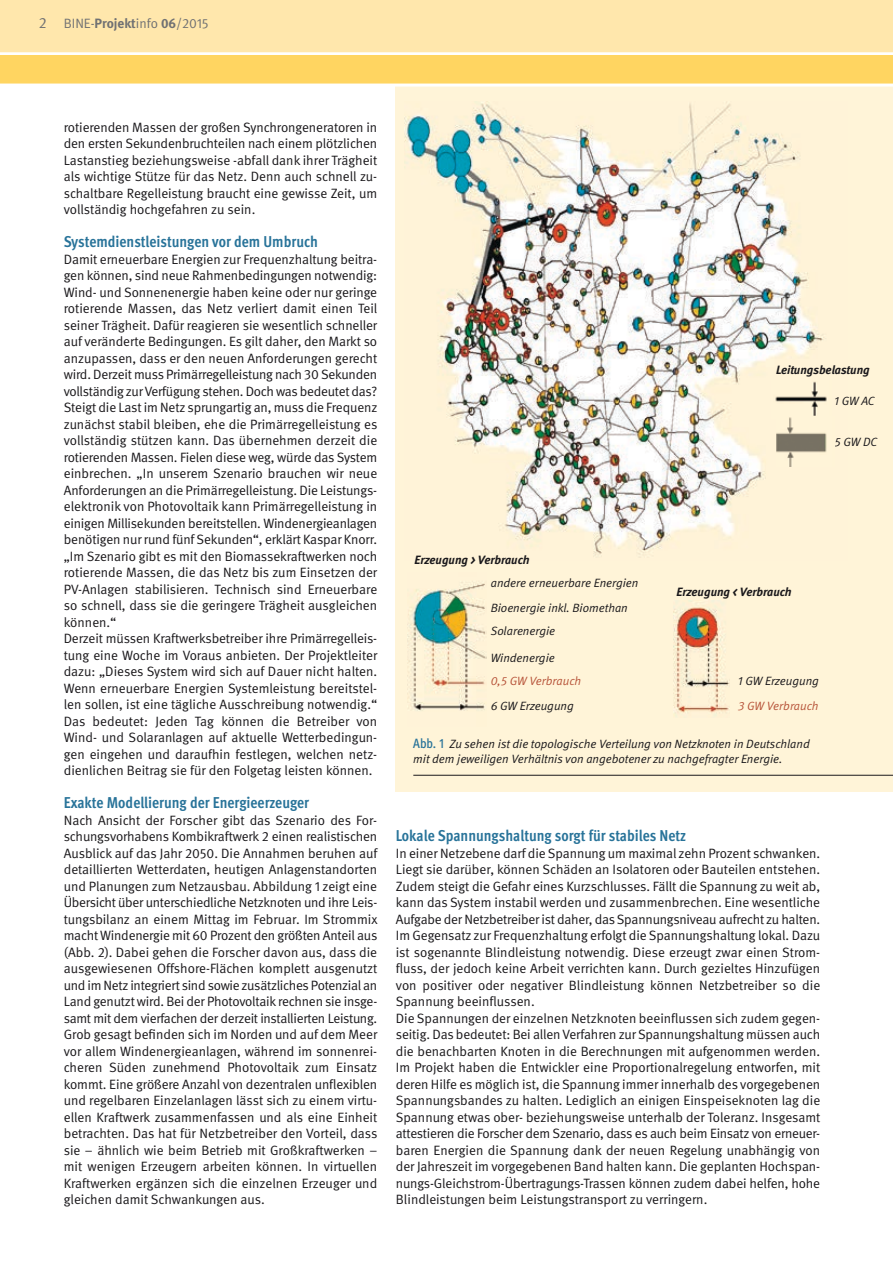
<style>
.page{position:relative;width:893px;height:1263px;background:#fff}
.page>*{position:absolute;margin:0;border:0;box-sizing:border-box;transform-origin:0 0}
.t1{font:700 15.75px "Meta Cond";color:#287399}
.t2{font:13.5px/16.5px "Meta Normal";letter-spacing:-.005em;color:#1a181b;text-align:justify}
.t3{font:13.5px "Meta Normal";color:#707173}
.t4{font:italic 12px/15px "Meta Normal";color:#1a181b}
.t5{font:italic 700 12px "Meta";color:#1a181b}
.t6{font:italic 12px/22.8px "Meta Normal";letter-spacing:-.005em;color:#b7543a}
.s1{font-family:"Meta Normal Expert";font-size:15px}
.s2{font-family:"Meta";font-weight:700}
.s3{font-family:"Meta Bold Expert"}
.s4{font-family:"Meta Normal Expert"}
.s5{font-family:"Meta Normal Italic Expert";font-style:normal}
.s6{color:#1a181b}
.s7{font-family:"Meta Cond";font-weight:500;font-style:normal;font-size:13.5px;color:#287399}
.s8{font-family:"Meta Cond Medium Expert";font-style:normal;font-size:13.5px;color:#287399}
</style>
<div class="page">
<div style="left:396px;top:56px;width:497px;height:736px;background:#fff4d8"></div>
<div style="left:0;top:0;width:893px;height:55px;background:#ffe7ac"></div>
<hr style="left:0;top:52px;width:893px;height:3px;background:#fff">
<div style="left:0;top:55px;width:893px;height:30px;background:#ffd561"></div>
<img style="left:405px;top:103px;width:419px;height:455px">
<hr style="left:413px;top:775px;width:480px;height:1px;background:#1a181b">
<hr style="left:0;top:84px;width:893px;height:3px;background:#fff">
<img style="left:408px;top:582px;width:79px;height:129px">
<img style="left:674px;top:600px;width:55px;height:117px">
<img style="left:771px;top:380px;width:56px;height:39px">
<img style="left:776px;top:416px;width:51px;height:50px">
<p class="t3" style="left:39px;top:15px;width:171px"><span class="s1">2</span> BINE-<span class="s2">Projekt</span>info <span class="s3">06</span>/<span class="s4">2015</span></p>
<p class="t2" style="left:64px;top:119px;width:315px">rotierenden Massen der großen Synchrongeneratoren in den ersten Sekundenbruchteilen nach einem plötzlichen Lastanstieg beziehungsweise -abfall dank ihrer Trägheit als wichtige Stütze für das Netz. Denn auch schnell zu&shy;schaltbare Regelleistung braucht eine gewisse Zeit, um vollständig hochgefahren zu sein.</p>
<p class="t1" style="left:64px;top:233px;width:256px">Systemdienstleistungen vor dem Umbruch</p>
<p class="t2" style="left:64px;top:251px;width:315px;text-align:left">Damit erneuerbare Energien zur Frequenzhaltung beitra&shy;gen können, sind neue Rahmenbedingungen notwendig:<br>Wind- und Sonnenenergie haben keine oder nur geringe rotierende Massen, das Netz verliert damit einen Teil seiner Trägheit. Dafür reagieren sie wesentlich schneller auf veränderte Bedingungen. Es gilt daher, den Markt so anzupassen, dass er den neuen Anforderungen gerecht wird. Derzeit muss Primärregelleistung nach <span class="s4">30</span> Sekunden vollständig zur Verfügung stehen. Doch was bedeutet das?<br>Steigt die Last im Netz sprungartig an, muss die Frequenz zunächst stabil bleiben, ehe die Primärregelleistung es vollständig stützen kann. Das übernehmen derzeit die rotierenden Massen. Fielen diese weg, würde das System einbrechen. „In unserem Szenario brauchen wir neue Anforderungen an die Primärregelleistung. Die Leistungs&shy;elektronik von Photovoltaik kann Primärregelleistung in einigen Millisekunden bereitstellen. Windenergieanlagen benötigen nur rund fünf Sekunden“, erklärt Kaspar Knorr. „Im Szenario gibt es mit den Biomassekraftwerken noch rotierende Massen, die das Netz bis zum Einsetzen der PV-Anlagen stabilisieren. Technisch sind Erneuerbare so schnell, dass sie die geringere Trägheit ausgleichen können.“<br>Derzeit müssen Kraftwerksbetreiber ihre Primärregelleis&shy;tung eine Woche im Voraus anbieten. Der Projektleiter dazu: „Dieses System wird sich auf Dauer nicht halten.<br>Wenn erneuerbare Energien Systemleistung bereitstel&shy;len sollen, ist eine tägliche Ausschreibung notwendig.“ Das bedeutet: Jeden Tag können die Betreiber von Wind- und Solaranlagen auf aktuelle Wetterbedingun&shy;gen eingehen und daraufhin festlegen, welchen netz&shy;dienlichen Beitrag sie für den Folgetag leisten können.</p>
<p class="t1" style="left:64px;top:794px;width:247px">Exakte Modellierung der Energieerzeuger</p>
<p class="t2" style="left:64px;top:812px;width:315px">Nach Ansicht der Forscher gibt das Szenario des For&shy;schungsvorhabens Kombikraftwerk <span class="s4">2</span> einen realistischen Ausblick auf das Jahr <span class="s4">2050</span>. Die Annahmen beruhen auf detaillierten Wetterdaten, heutigen Anlagenstandorten und Planungen zum Netzausbau. Abbildung <span class="s4">1</span> zeigt eine Übersicht über unterschiedliche Netzknoten und ihre Leis&shy;tungsbilanz an einem Mittag im Februar. Im Strommix macht Windenergie mit <span class="s4">60</span> Prozent den größten Anteil aus (Abb. <span class="s4">2</span>). Dabei gehen die Forscher davon aus, dass die ausgewiesenen Offshore-Flächen komplett ausgenutzt und im Netz integriert sind sowie zusätzliches Potenzial an Land genutzt wird. Bei der Photovoltaik rechnen sie insge&shy;samt mit dem vierfachen der derzeit installierten Leistung.<br>Grob gesagt befinden sich im Norden und auf dem Meer vor allem Windenergieanlagen, während im sonnenrei&shy;cheren Süden zunehmend Photovoltaik zum Einsatz kommt. Eine größere Anzahl von dezentralen unflexiblen und regelbaren Einzelanlagen lässt sich zu einem virtu&shy;ellen Kraftwerk zusammenfassen und als eine Einheit betrachten. Das hat für Netzbetreiber den Vorteil, dass sie – ähnlich wie beim Betrieb mit Großkraftwerken – mit wenigen Erzeugern arbeiten können. In virtuellen Kraftwerken ergänzen sich die einzelnen Erzeuger und gleichen damit Schwankungen aus.</p>
<p class="t5" style="left:776px;top:362px;width:95px">Leitungsbelastung</p>
<p class="t4" style="left:834px;top:393px;width:42px"><span class="s5">1</span> GW AC</p>
<p class="t4" style="left:834px;top:434px;width:44px"><span class="s5">5</span> GW DC</p>
<p class="t5" style="left:415px;top:552px;width:117px">Erzeugung &gt; Verbrauch</p>
<p class="t4" style="left:491px;top:569px;width:149px;line-height:25.5px">andere erneuerbare Energien<br>Bioenergie inkl. Biomethan</p>
<p class="t4" style="left:491px;top:624px;width:66px">Solarenergie</p>
<p class="t6" style="left:491px;top:646px;width:92px"><span class="s6">Windenergie<br></span><span class="s5">0</span>,<span class="s5">5</span> GW Verbrauch</p>
<p class="t4" style="left:491px;top:698px;width:84px"><span class="s5">6</span> GW Erzeugung</p>
<p class="t5" style="left:677px;top:584px;width:117px">Erzeugung &lt; Verbrauch</p>
<p class="t4" style="left:738px;top:673px;width:82px"><span class="s5">1</span> GW Erzeugung</p>
<p class="t6" style="left:738px;top:694px;width:82px"><span class="s5">3</span> GW Verbrauch</p>
<p class="t4" style="left:413px;top:736px;width:398px"><span class="s7">Abb.</span> <span class="s8">1</span> Zu sehen ist die topologische Verteilung von Netzknoten in Deutschland mit dem jeweiligen Verhältnis von angebotener zu nachgefragter Energie.</p>
<p class="t1" style="left:396px;top:827px;width:292px">Lokale Spannungshaltung sorgt für stabiles Netz</p>
<p class="t2" style="left:396px;top:845px;width:426px;text-align:left">In einer Netzebene darf die Spannung um maximal zehn Prozent schwanken.<br>Liegt sie darüber, können Schäden an Isolatoren oder Bauteilen entstehen.<br>Zudem steigt die Gefahr eines Kurzschlusses. Fällt die Spannung zu weit ab, kann das System instabil werden und zusammenbrechen. Eine wesentliche Aufgabe der Netzbetreiber ist daher, das Spannungsniveau aufrecht zu halten.<br>Im Gegensatz zur Frequenzhaltung erfolgt die Spannungshaltung lokal. Dazu ist sogenannte Blindleistung notwendig. Diese erzeugt zwar einen Strom&shy;fluss, der jedoch keine Arbeit verrichten kann. Durch gezieltes Hinzufügen von positiver oder negativer Blindleistung können Netzbetreiber so die Spannung beeinflussen.<br>Die Spannungen der einzelnen Netzknoten beeinflussen sich zudem gegen&shy;seitig. Das bedeutet: Bei allen Verfahren zur Spannungshaltung müssen auch die benachbarten Knoten in die Berechnungen mit aufgenommen werden.<br>Im Projekt haben die Entwickler eine Proportionalregelung entworfen, mit deren Hilfe es möglich ist, die Spannung immer innerhalb des vorgegebenen Spannungsbandes zu halten. Lediglich an einigen Einspeiseknoten lag die Spannung etwas ober- beziehungsweise unterhalb der Toleranz. Insgesamt attestieren die Forscher dem Szenario, dass es auch beim Einsatz von erneuer&shy;baren Energien die Spannung dank der neuen Regelung unabhängig von der Jahreszeit im vorgegebenen Band halten kann. Die geplanten Hochspan&shy;nungs-Gleichstrom-Übertragungs-Trassen können zudem dabei helfen, hohe Blindleistungen beim Leistungstransport zu verringern.</p>
</div>
